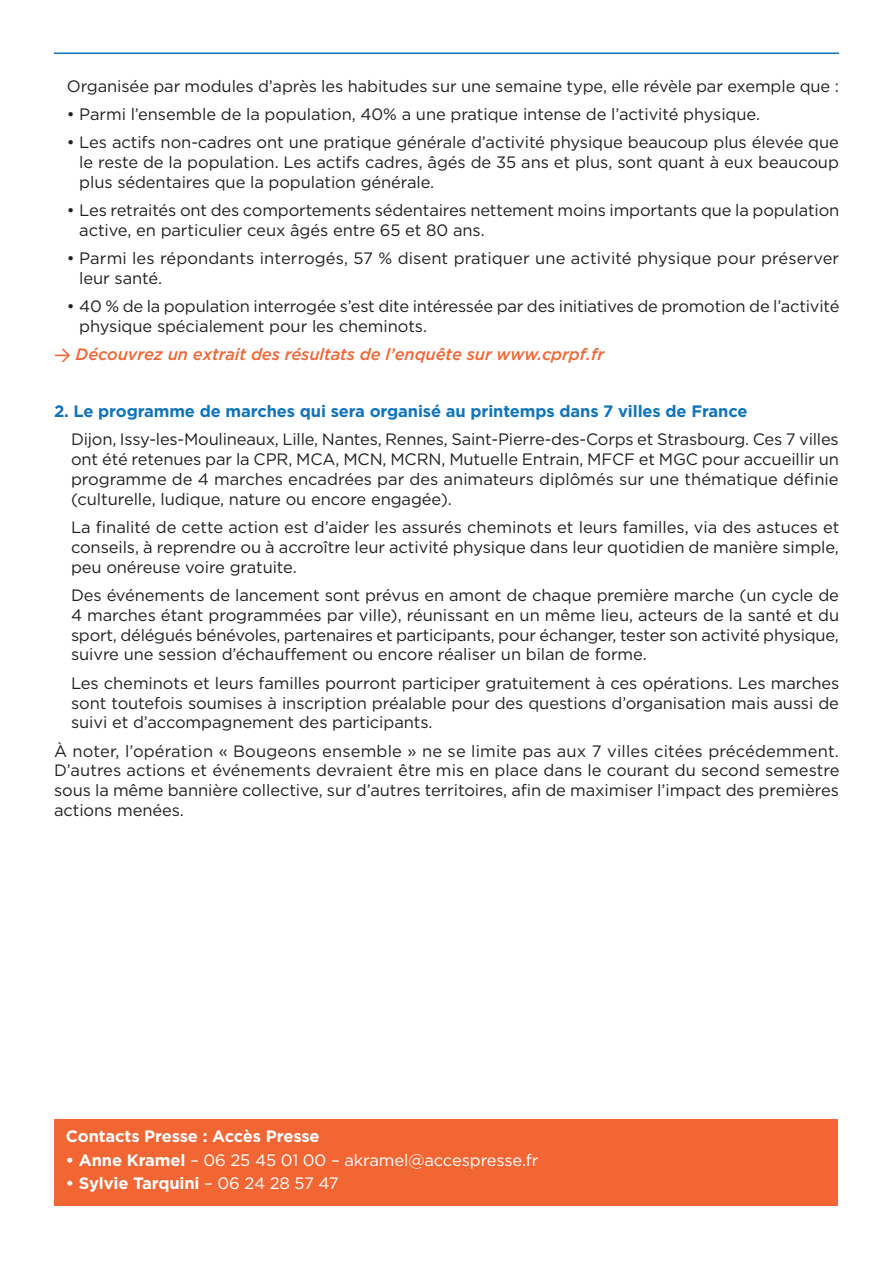
<style>
.page{position:relative;width:893px;height:1263px;background:#fff}
.page>*{position:absolute;margin:0;border:0;box-sizing:border-box;transform-origin:0 0}
.t1{font:16.5px/19.8px "Gotham";letter-spacing:-.005em;color:#231f20;text-align:justify}
.t2{font:700 16.5px "Gotham";letter-spacing:-.005em;color:#1074bc}
.t3{font:italic 500 16.5px "Gotham";letter-spacing:-.005em;color:#f26634}
.t4{font:700 16.5px "Gotham";letter-spacing:-.005em;color:#fff}
.t5{font:16.5px "Gotham";letter-spacing:-.005em;color:#fff}
.s1{font-family:"DIN Pro";font-style:normal}
.s2{font-weight:700}
.s3{font-weight:400}
</style>
<div class="page">
<hr style="left:54px;top:53px;width:785px;height:1px;background:#1074bc">
<div style="left:54px;top:1119px;width:783px;height:87px;background:#f26634"></div>
<p class="t1" style="left:67px;top:76px;width:774px">Organisée par modules d’après les habitudes sur une semaine type, elle révèle par exemple que :</p>
<p class="t1" style="left:67px;top:104px;width:695px">• Parmi l’ensemble de la population, 40% a une pratique intense de l’activité physique.</p>
<p class="t1" style="left:79px;top:132px;width:761px;text-indent:-13px">• Les actifs non-cadres ont une pratique générale d’activité physique beaucoup plus élevée que le reste de la population. Les actifs cadres, âgés de 35 ans et plus, sont quant à eux beaucoup plus sédentaires que la population générale.</p>
<p class="t1" style="left:79px;top:200px;width:761px;text-indent:-13px">• Les retraités ont des comportements sédentaires nettement moins importants que la population active, en particulier ceux âgés entre 65 et 80 ans.</p>
<p class="t1" style="left:79px;top:248px;width:761px;text-indent:-13px">• Parmi les répondants interrogés, 57 % disent pratiquer une activité physique pour préserver leur santé.</p>
<p class="t1" style="left:79px;top:296px;width:762px;text-indent:-13px">• 40 % de la population interrogée s’est dite intéressée par des initiatives de promotion de l’activité physique spécialement pour les cheminots.</p>
<p class="t3" style="left:54px;top:344px;width:552px"><span class="s1">→</span> Découvrez un extrait des résultats de l’enquête sur www.cprpf.fr</p>
<p class="t2" style="left:54px;top:400px;width:695px">2. Le programme de marches qui sera organisé au printemps dans 7 villes de France</p>
<p class="t1" style="left:71px;top:429px;width:769px">Dijon, Issy-les-Moulineaux, Lille, Nantes, Rennes, Saint-Pierre-des-Corps et Strasbourg. Ces 7 villes ont été retenues par la CPR, MCA, MCN, MCRN, Mutuelle Entrain, MFCF et MGC pour accueillir un programme de 4 marches encadrées par des animateurs diplômés sur une thématique définie (culturelle, ludique, nature ou encore engagée).</p>
<p class="t1" style="left:71px;top:517px;width:770px">La finalité de cette action est d’aider les assurés cheminots et leurs familles, via des astuces et conseils, à reprendre ou à accroître leur activité physique dans leur quotidien de manière simple, peu onéreuse voire gratuite.</p>
<p class="t1" style="left:71px;top:585px;width:770px">Des événements de lancement sont prévus en amont de chaque première marche (un cycle de 4 marches étant programmées par ville), réunissant en un même lieu, acteurs de la santé et du sport, délégués bénévoles, partenaires et participants, pour échanger, tester son activité physique, suivre une session d’échauffement ou encore réaliser un bilan de forme.</p>
<p class="t1" style="left:71px;top:673px;width:770px">Les cheminots et leurs familles pourront participer gratuitement à ces opérations. Les marches sont toutefois soumises à inscription préalable pour des questions d’organisation mais aussi de suivi et d’accompagnement des participants.</p>
<p class="t1" style="left:54px;top:740px;width:787px">À noter, l’opération « Bougeons ensemble » ne se limite pas aux 7 villes citées précédemment.<br>D’autres actions et événements devraient être mis en place dans le courant du second semestre sous la même bannière collective, sur d’autres territoires, afin de maximiser l’impact des premières actions menées.</p>
<p class="t4" style="left:66px;top:1126px;width:255px">Contacts Presse : Accès Presse</p>
<p class="t5" style="left:66px;top:1149px;width:474px"><span class="s2">• Anne Kramel</span> – 06 25 45 01 00 – akramel@accespresse.fr</p>
<p class="t4" style="left:66px;top:1173px;width:274px">• Sylvie Tarquini <span class="s3">– 06 24 28 57 47</span></p>
</div>
